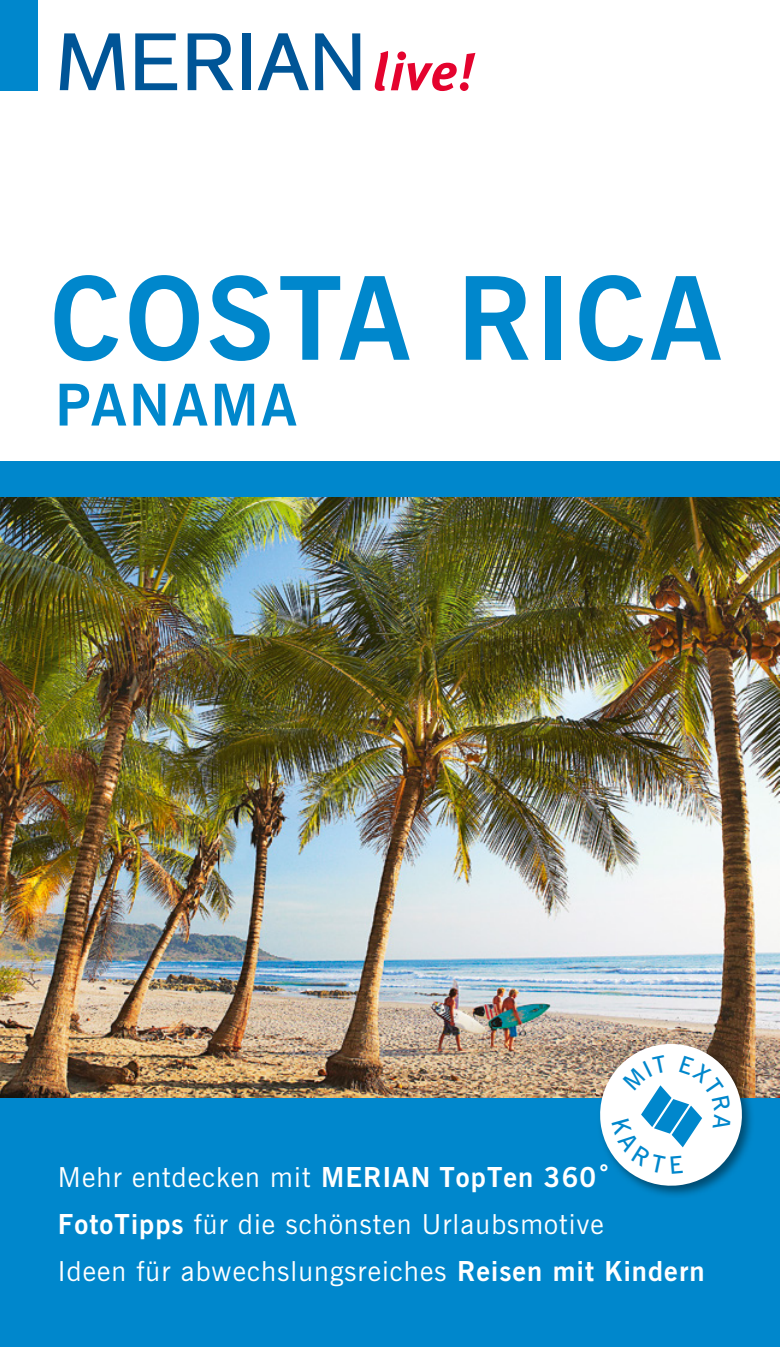
<style>
.page{position:relative;width:780px;height:1347px;background:#fff}
.page>*{position:absolute;margin:0;border:0;box-sizing:border-box;transform-origin:0 0}
.t1{font:700 115px "News Gothic BT";letter-spacing:.03em;color:#0087cc}
.t2{font:700 57.5px "News Gothic BT";letter-spacing:.04em;color:#0087cc}
.t3{font:27.5px/47px "News Gothic BT";letter-spacing:.04em;color:#fff}
.s1{font-weight:700}
</style>
<div class="page">
<img style="left:0;top:496px;width:780px;height:602px">
<div style="left:0;top:0;width:37px;height:90px;background:#0087cc"></div>
<div style="left:0;top:1098px;width:780px;height:248px;background:#0087cc"></div>
<img style="left:646px;top:1040px;width:108px;height:156px">
<div style="left:0;top:461px;width:780px;height:35px;background:#0087cc"></div>
<svg style="left:375px;top:51px;width:100px;height:40px"></svg>
<svg style="left:60px;top:33px;width:65px;height:57px"></svg>
<svg style="left:135px;top:33px;width:42px;height:57px"></svg>
<div style="left:242px;top:33px;width:9px;height:57px;background:#005597"></div>
<svg style="left:258px;top:33px;width:51px;height:57px"></svg>
<svg style="left:315px;top:33px;width:45px;height:57px"></svg>
<svg style="left:188px;top:33px;width:45px;height:57px"></svg>
<svg style="left:596px;top:1040px;width:149px;height:149px"></svg>
<h1 class="t1" style="left:50px;top:249px;width:672px">COSTA RICA</h1>
<h2 class="t2" style="left:55px;top:370px;width:243px">PANAMA</h2>
<p class="t3" style="left:58px;top:1153px;width:648px">Mehr entdecken mit <span class="s1">MERIAN TopTen 360˚<br>FotoTipps</span> für die schönsten Urlaubsmotive<br>Ideen für abwechslungsreiches <span class="s1">Reisen mit Kindern</span></p>
</div>
